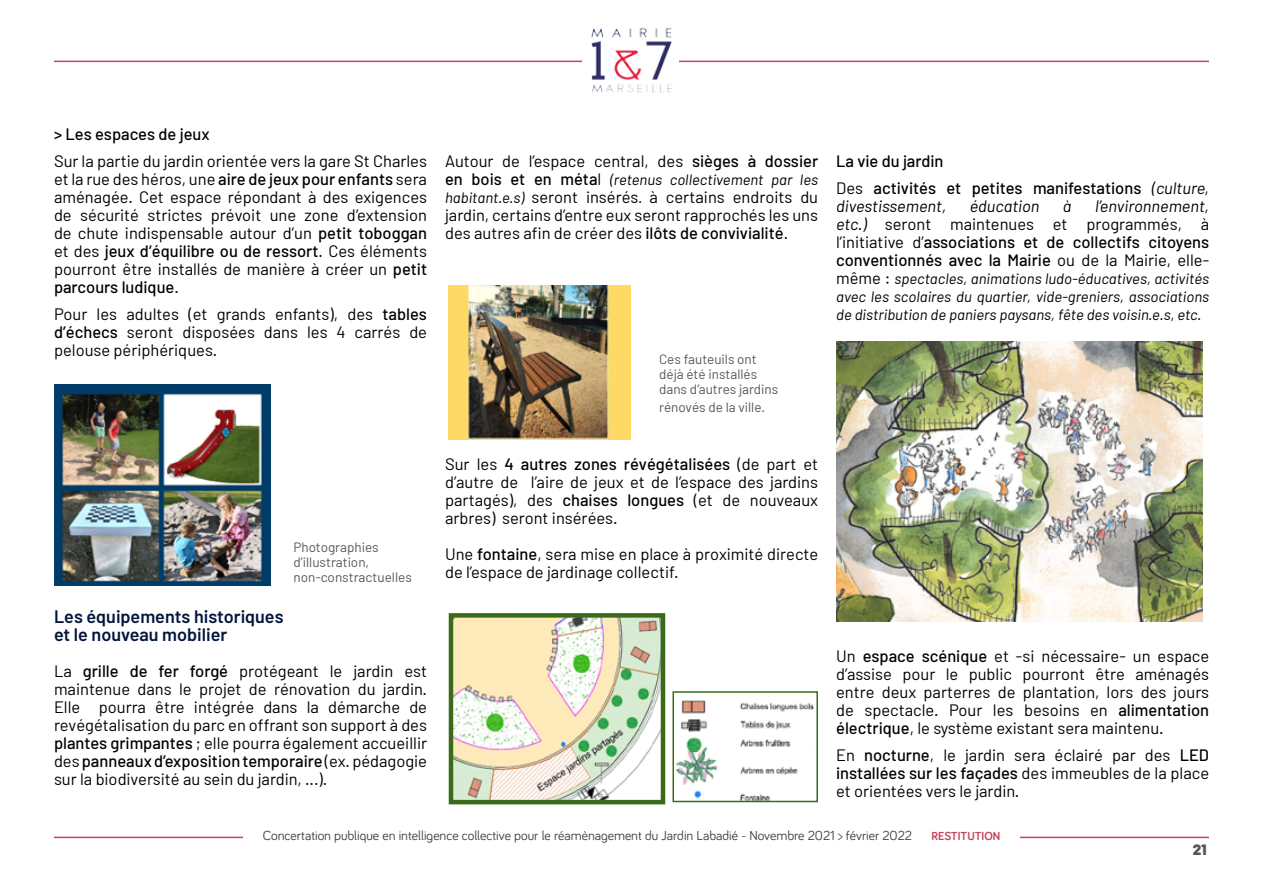
<style>
.page{position:relative;width:1263px;height:893px;background:#fff}
.page>*{position:absolute;margin:0;border:0;box-sizing:border-box;transform-origin:0 0}
.t1{font:600 18px/18px "Barlow";color:#02163b}
.t2{font:16.5px/18px "Barlow";color:#000;text-align:justify}
.t3{font:500 16.5px/27px "Barlow";color:#000}
.t4{font:italic 16.5px "Barlow";color:#000}
.t5{font:italic 15px/18px "Barlow";color:#000;text-align:justify}
.t6{font:900 15px "Barlow";color:#56575d}
.t7{font:13.5px/15px "Barlow";color:#56575d}
.t8{font:13.5px "Bariol";color:#3c3c3b}
.t9{font:700 12px "Bariol";color:#c6445e}
.s1{font-weight:500}
.s2{font-weight:500;font-style:normal;font-size:16.5px}
.s3{font-style:normal;font-size:16.5px}
.s4{font-style:italic;font-size:15px}
.s5{font-weight:400}
.s6{font-weight:400;font-style:italic}
.s7{font-style:italic}
</style>
<div class="page">
<hr style="left:54px;top:61px;width:1155px;height:1px;background:#c6445e">
<hr style="left:54px;top:837px;width:1155px;height:1px;background:#c6445e">
<div style="left:243px;top:829px;width:776px;height:16px;background:#fff"></div>
<div style="left:582px;top:15px;width:96px;height:98px;background:#fff"></div>
<img style="left:591px;top:27px;width:81px;height:66px">
<img style="left:54px;top:384px;width:216px;height:202px">
<img style="left:449px;top:286px;width:181px;height:153px">
<img style="left:454px;top:618px;width:206px;height:181px">
<div style="left:449px;top:613px;width:216px;height:191px;border:4px solid #3b6b1a"></div>
<img style="left:675px;top:700px;width:139px;height:99px">
<div style="left:672px;top:691px;width:146px;height:111px;border:2px solid #3b6b1a"></div>
<img style="left:836px;top:341px;width:367px;height:281px">
<p class="t3" style="left:54px;top:120px;width:157px">&gt; Les espaces de jeux</p>
<p class="t2" style="left:54px;top:151px;width:375px">Sur la partie du jardin orientée vers la gare St Charles et la rue des héros, une <span class="s1">aire de jeux pour enfants</span> sera aménagée. Cet espace répondant à des exigences de sécurité strictes prévoit une zone d’extension de chute indispensable autour d’un <span class="s1">petit toboggan </span>et des <span class="s1">jeux d’équilibre ou de ressort</span>. Ces éléments pourront être installés de manière à créer un <span class="s1">petit parcours ludique</span>.</p>
<p class="t2" style="left:54px;top:304px;width:375px">Pour les adultes (et grands enfants), des <span class="s1">tables d’échecs</span> seront disposées dans les 4 carrés de pelouse périphériques.</p>
<p class="t2" style="left:445px;top:151px;width:375px">Autour de l’espace central, des <span class="s1">sièges à dossier</span></p>
<p class="t5" style="left:445px;top:170px;width:375px"><span class="s2">en bois et en méta</span><span class="s3">l</span> (retenus collectivement par les</p>
<p class="t2" style="left:445px;top:187px;width:375px"><span class="s4">habitant.e.s)</span> seront insérés<span class="s4">.</span> à certains endroits du jardin, certains d’entre eux seront rapprochés les uns des autres afin de créer des <span class="s1">ilôts de convivialité</span>.</p>
<p class="t7" style="left:659px;top:351px;width:121px">Ces fauteuils ont déjà été installés dans d’autres jardins</p>
<p class="t7" style="left:659px;top:399px;width:107px">rénovés de la ville.</p>
<p class="t7" style="left:293px;top:539px;width:120px">Photographies d’illustration, non-constractuelles</p>
<p class="t1" style="left:54px;top:607px;width:231px">Les équipements historiques et le nouveau mobilier</p>
<p class="t2" style="left:54px;top:661px;width:375px">La <span class="s1">grille de fer forgé</span> protégeant le jardin est maintenue dans le projet de rénovation du jardin.<br>Elle pourra être intégrée dans la démarche de revégétalisation du parc en offrant son support à des <span class="s1">plantes grimpantes</span> ; elle pourra également accueillir des <span class="s1">panneaux d’exposition temporaire</span> (ex. pédagogie sur la biodiversité au sein du jardin, ...).</p>
<p class="t2" style="left:445px;top:454px;width:375px">Sur les <span class="s1">4 autres zones révégétalisées</span> (de part et d’autre de l’aire de jeux et de l’espace des jardins partagés), des <span class="s1">chaises longues</span> (et de nouveaux arbres) seront insérées.</p>
<p class="t2" style="left:445px;top:544px;width:375px">Une <span class="s1">fontaine</span>, sera mise en place à proximité directe de l’espace de jardinage collectif.</p>
<p class="t3" style="left:836px;top:147px;width:375px">La vie du jardin<br><span class="s5">Des</span> activités et petites manifestations <span class="s6">(culture,</span></p>
<p class="t4" style="left:836px;top:196px;width:112px">divestissement,</p>
<p class="t4" style="left:970px;top:196px;width:71px">éducation</p>
<p class="t4" style="left:1063px;top:196px;width:10px">à</p>
<p class="t2" style="left:836px;top:196px;width:375px;text-indent:259px"><span class="s7">l’environnement, etc.)</span> seront maintenues et programmés, à l’initiative d’<span class="s1">associations et de collectifs citoyens conventionnés avec la Mairie</span> ou de la Mairie, elle-</p>
<p class="t5" style="left:836px;top:269px;width:375px"><span class="s3">même :</span> spectacles, animations ludo-éducatives, activités avec les scolaires du quartier, vide-greniers, associations de distribution de paniers paysans, fête des voisin.e.s, etc.</p>
<p class="t2" style="left:836px;top:646px;width:375px">Un <span class="s1">espace scénique</span> et -si nécessaire- un espace d’assise pour le public pourront être aménagés entre deux parterres de plantation, lors des jours de spectacle. Pour les besoins en <span class="s1">alimentation électrique</span>, le système existant sera maintenu.</p>
<p class="t2" style="left:836px;top:745px;width:375px">En <span class="s1">nocturne</span>, le jardin sera éclairé par des <span class="s1">LED installées sur les façades</span> des immeubles de la place et orientées vers le jardin.</p>
<p class="t8" style="left:263px;top:826px;width:651px">Concertation publique en intelligence collective pour le réamènagement du Jardin Labadié - Novembre 2021 &gt; février 2022</p>
<p class="t9" style="left:931px;top:828px;width:70px">RESTITUTION</p>
<p class="t6" style="left:1193px;top:840px;width:15px">21</p>
</div>
